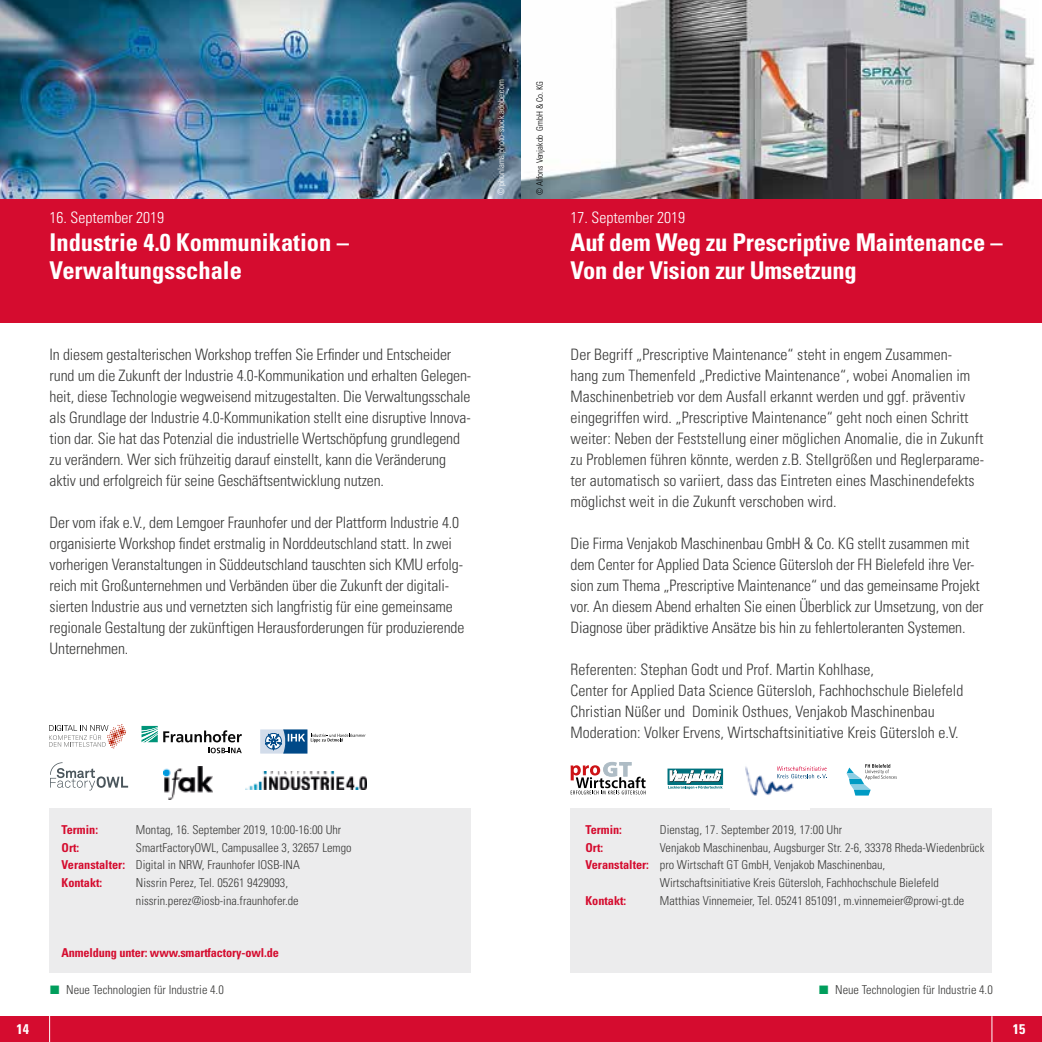
<style>
.page{position:relative;width:1042px;height:1042px;background:#fff}
.page>*{position:absolute;margin:0;border:0;box-sizing:border-box;transform-origin:0 0}
.t1{font:700 condensed 24.5px/28px "Univers";letter-spacing:-.01em;color:#fff}
.t2{font:300 condensed 15.75px/21px "Univers";letter-spacing:-.01em;color:#3b3b3a}
.t3{font:300 condensed 15.75px "Univers";color:#fff}
.t4{font:700 condensed 14px "Univers";color:#fff}
.t5{font:300 condensed 12.25px/17.5px "Univers";color:#3b3b3a}
.t6{font:700 condensed 12.25px "Univers";letter-spacing:-.01em;color:#d50c2f}
.t7{font:300 condensed 8.75px "Univers";color:#fff}
.t8{font:300 condensed 8.75px "Univers";color:#000}
.s1{font-weight:700;color:#d50c2f}
.s2{color:#009e5c}
</style>
<div class="page">
<div style="left:0;top:0;width:1042px;height:323px;background:#d50c2f"></div>
<div style="left:0;top:1017px;width:1042px;height:25px;background:#d50c2f"></div>
<svg style="left:49px;top:1016px;width:1px;height:26px"></svg>
<svg style="left:991px;top:1016px;width:1px;height:26px"></svg>
<div style="left:570px;top:808px;width:422px;height:164px;background:#ececed"></div>
<div style="left:50px;top:808px;width:421px;height:164px;background:#ececed"></div>
<img style="left:0;top:0;width:521px;height:199px">
<svg style="left:521px;top:0;width:521px;height:199px"></svg>
<svg style="left:261px;top:730px;width:104px;height:23px"></svg>
<svg style="left:49px;top:724px;width:77px;height:24px"></svg>
<svg style="left:141px;top:726px;width:101px;height:27px"></svg>
<svg style="left:50px;top:762px;width:78px;height:28px"></svg>
<img style="left:730px;top:766px;width:79px;height:44px">
<svg style="left:777px;top:766px;width:50px;height:12px"></svg>
<svg style="left:570px;top:762px;width:75px;height:32px"></svg>
<div style="left:668px;top:769px;width:54px;height:15px;border:1px solid #00727e"></div>
<svg style="left:668px;top:770px;width:54px;height:19px"></svg>
<svg style="left:846px;top:764px;width:51px;height:31px"></svg>
<img style="left:246px;top:772px;width:120px;height:17px">
<img style="left:164px;top:766px;width:49px;height:33px">
<p class="t3" style="left:50px;top:208px;width:116px">16. September 2019</p>
<h1 class="t1" style="left:50px;top:228px;width:301px">Industrie 4.0 Kommunikation –<br>Verwaltungsschale</h1>
<p class="t2" style="left:50px;top:343px;width:423px">In diesem gestalterischen Workshop treffen Sie Erfinder und Entscheider rund um die Zukunft der Industrie 4.0-Kommunikation und erhalten Gelegen&shy;heit, diese Technologie wegweisend mitzugestalten. Die Verwaltungsschale als Grundlage der Industrie 4.0-Kommunikation stellt eine disruptive Innova&shy;tion dar. Sie hat das Potenzial die industrielle Wertschöpfung grundlegend zu verändern. Wer sich frühzeitig darauf einstellt, kann die Veränderung aktiv und erfolgreich für seine Geschäftsentwicklung nutzen.</p>
<p class="t2" style="left:50px;top:511px;width:416px">Der vom ifak e.V., dem Lemgoer Fraunhofer und der Plattform Industrie 4.0 organisierte Workshop findet erstmalig in Norddeutschland statt. In zwei vorherigen Veranstaltungen in Süddeutschland tauschten sich KMU erfolg&shy;reich mit Großunternehmen und Verbänden über die Zukunft der digitali&shy;sierten Industrie aus und vernetzten sich langfristig für eine gemeinsame regionale Gestaltung der zukünftigen Herausforderungen für produzierende Unternehmen.</p>
<p class="t7" style="left:496px;top:195px;width:117px;rotate:-90deg">© phonlamaiphoto-stock.adobe.com</p>
<p class="t8" style="left:534px;top:195px;width:116px;rotate:-90deg">© Alfons Venjakob GmbH &amp; Co. KG</p>
<p class="t3" style="left:570px;top:208px;width:116px">17. September 2019</p>
<h1 class="t1" style="left:570px;top:228px;width:433px">Auf dem Weg zu Prescriptive Maintenance –<br>Von der Vision zur Umsetzung</h1>
<p class="t2" style="left:570px;top:343px;width:415px">Der Begriff „Prescriptive Maintenance“ steht in engem Zusammen-<br>hang zum Themenfeld „Predictive Maintenance“, wobei Anomalien im Maschinenbetrieb vor dem Ausfall erkannt werden und ggf. präventiv eingegriffen wird. „Prescriptive Maintenance“ geht noch einen Schritt weiter: Neben der Feststellung einer möglichen Anomalie, die in Zukunft zu Problemen führen könnte, werden z.B. Stellgrößen und Reglerparame&shy;ter automatisch so variiert, dass das Eintreten eines Maschinendefekts möglichst weit in die Zukunft verschoben wird.</p>
<p class="t2" style="left:570px;top:532px;width:414px">Die Firma Venjakob Maschinenbau GmbH &amp; Co. KG stellt zusammen mit dem Center for Applied Data Science Gütersloh der FH Bielefeld ihre Ver&shy;sion zum Thema „Prescriptive Maintenance“ und das gemeinsame Projekt vor. An diesem Abend erhalten Sie einen Überblick zur Umsetzung, von der Diagnose über prädiktive Ansätze bis hin zu fehlertoleranten Systemen.</p>
<p class="t2" style="left:570px;top:658px;width:394px">Referenten: Stephan Godt und Prof. Martin Kohlhase,<br>Center for Applied Data Science Gütersloh, Fachhochschule Bielefeld Christian Nüßer und Dominik Osthues, Venjakob Maschinenbau Moderation: Volker Ervens, Wirtschaftsinitiative Kreis Gütersloh e.V.</p>
<p class="t6" style="left:62px;top:822px;width:38px">Termin:</p>
<p class="t5" style="left:136px;top:821px;width:207px">Montag, 16. September 2019, 10:00-16:00 Uhr</p>
<p class="t6" style="left:62px;top:840px;width:19px">Ort:</p>
<p class="t5" style="left:62px;top:839px;width:292px;text-indent:74px">SmartFactoryOWL, Campusallee 3, 32657 Lemgo<br><span class="s1">Veranstalter:</span> Digital in NRW, Fraunhofer IOSB-INA<br><span class="s1">Kontakt:</span></p>
<p class="t5" style="left:136px;top:874px;width:164px">Nissrin Perez, Tel. 05261 9429093, nissrin.perez@iosb-ina.fraunhofer.de</p>
<p class="t6" style="left:62px;top:945px;width:219px">Anmeldung unter: www.smartfactory-owl.de</p>
<p class="t6" style="left:585px;top:822px;width:38px">Termin:</p>
<p class="t5" style="left:660px;top:821px;width:184px">Dienstag, 17. September 2019, 17:00 Uhr</p>
<p class="t6" style="left:585px;top:840px;width:19px">Ort:</p>
<p class="t5" style="left:660px;top:839px;width:326px">Venjakob Maschinenbau, Augsburger Str. 2-6, 33378 Rheda-Wiedenbrück</p>
<p class="t5" style="left:585px;top:856px;width:301px"><span class="s1">Veranstalter:</span> pro Wirtschaft GT GmbH, Venjakob Maschinenbau,</p>
<p class="t5" style="left:660px;top:874px;width:280px">Wirtschaftsinitiative Kreis Gütersloh, Fachhochschule Bielefeld</p>
<p class="t6" style="left:585px;top:892px;width:42px">Kontakt:</p>
<p class="t5" style="left:660px;top:891px;width:306px">Matthias Vinnemeier, Tel. 05241 851091, m.vinnemeier@prowi-gt.de</p>
<p class="t5" style="left:50px;top:981px;width:175px"><span class="s2">■</span> Neue Technologien für Industrie 4.0</p>
<p class="t5" style="left:819px;top:981px;width:175px"><span class="s2">■</span> Neue Technologien für Industrie 4.0</p>
<p class="t4" style="left:16px;top:1020px;width:14px">14</p>
<p class="t4" style="left:1012px;top:1020px;width:14px">15</p>
</div>
